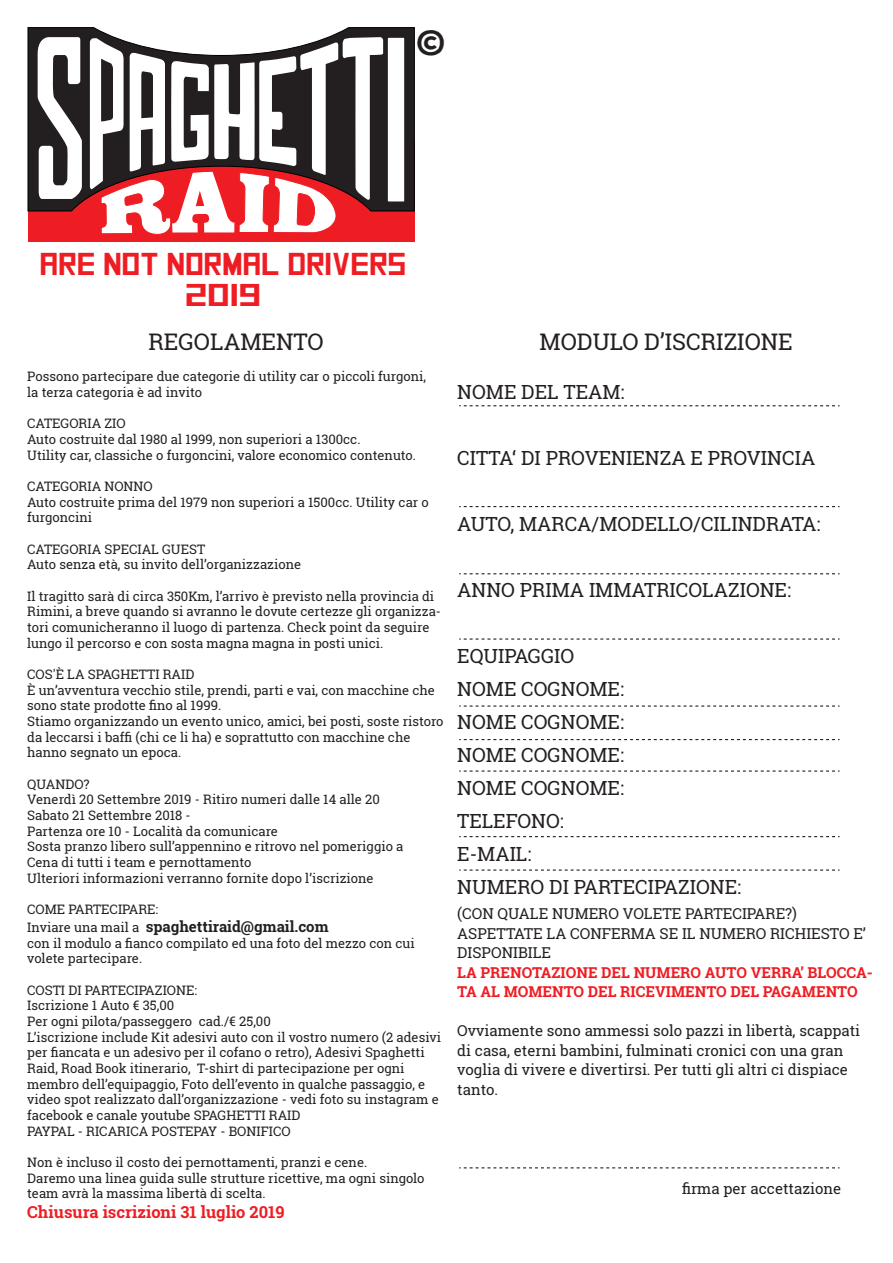
<style>
.page{position:relative;width:893px;height:1263px;background:#fff}
.page>*{position:absolute;margin:0;border:0;box-sizing:border-box;transform-origin:0 0}
.t1{font:900 33.75px "Nexa Rust Slab";color:#231f20}
.t2{font:31.65px "Square Font";letter-spacing:-.01em;color:#ee1d23}
.t3{font:31.5px "Square Font";color:#ee1d23;scale:1.25 1}
.t4{font:22.8px "Roboto Slab";color:#231f20}
.t5{font:19.5px/33px "Roboto Slab";color:#231f20}
.t6{font:700 16.5px "Roboto Slab";color:#ee1d23}
.t7{font:15px/19.5px "Roboto Slab";color:#231f20}
.t8{font:700 15px/19.5px "Roboto Slab";color:#ee1d23}
.t9{font:700 15px "Roboto Slab";color:#231f20}
.t10{font:13.05px/15.6px "Roboto Slab";color:#231f20}
.s1{font-weight:400;font-size:13.05px}
</style>
<div class="page">
<div style="left:28px;top:141px;width:387px;height:101px;background:#ee1d23"></div>
<svg style="left:28px;top:27px;width:387px;height:184px"></svg>
<svg style="left:38px;top:37px;width:44px;height:162px"></svg>
<svg style="left:90px;top:37px;width:293px;height:198px"></svg>
<div style="left:388px;top:38px;width:16px;height:163px;background:#fff"></div>
<svg style="left:459px;top:405px;width:380px;height:1px"></svg>
<svg style="left:459px;top:506px;width:380px;height:1px"></svg>
<svg style="left:459px;top:573px;width:380px;height:1px"></svg>
<svg style="left:459px;top:638px;width:380px;height:2px"></svg>
<svg style="left:459px;top:705px;width:380px;height:2px"></svg>
<svg style="left:459px;top:739px;width:380px;height:1px"></svg>
<svg style="left:459px;top:770px;width:380px;height:2px"></svg>
<svg style="left:459px;top:869px;width:380px;height:2px"></svg>
<svg style="left:459px;top:836px;width:380px;height:1px"></svg>
<svg style="left:459px;top:1167px;width:380px;height:1px"></svg>
<h1 class="t1" style="left:417px;top:20px;width:30px">©</h1>
<h2 class="t2" style="left:40px;top:248px;width:368px">ARE NOT NORMAL DRIVERS</h2>
<h3 class="t3" style="left:185px;top:279px;width:62px">2019</h3>
<h3 class="t4" style="left:148px;top:326px;width:177px">REGOLAMENTO</h3>
<p class="t10" style="left:27px;top:369px;width:400px">Possono partecipare due categorie di utility car o piccoli furgoni, la terza categoria è ad invito</p>
<p class="t10" style="left:27px;top:416px;width:390px">CATEGORIA ZIO<br>Auto costruite dal 1980 al 1999, non superiori a 1300cc.<br>Utility car, classiche o furgoncini, valore economico contenuto.</p>
<p class="t10" style="left:27px;top:478px;width:403px">CATEGORIA NONNO<br>Auto costruite prima del 1979 non superiori a 1500cc. Utility car o furgoncini</p>
<p class="t10" style="left:27px;top:541px;width:275px">CATEGORIA SPECIAL GUEST<br>Auto senza età, su invito dell’organizzazione</p>
<p class="t10" style="left:27px;top:588px;width:415px">Il tragitto sarà di circa 350Km, l’arrivo è previsto nella provincia di Rimini, a breve quando si avranno le dovute certezze gli organizza&shy;tori comunicheranno il luogo di partenza. Check point da seguire lungo il percorso e con sosta magna magna in posti unici.</p>
<p class="t10" style="left:27px;top:666px;width:418px">COS'È LA SPAGHETTI RAID<br>È un’avventura vecchio stile, prendi, parti e vai, con macchine che sono state prodotte fino al 1999.<br>Stiamo organizzando un evento unico, amici, bei posti, soste ristoro da leccarsi i baffi (chi ce li ha) e soprattutto con macchine che hanno segnato un epoca.</p>
<p class="t10" style="left:27px;top:776px;width:378px">QUANDO?<br>Venerdì 20 Settembre 2019 - Ritiro numeri dalle 14 alle 20<br>Sabato 21 Settembre 2018 -<br>Partenza ore 10 - Località da comunicare<br>Sosta pranzo libero sull’appennino e ritrovo nel pomeriggio a Cena di tutti i team e pernottamento<br>Ulteriori informazioni verranno fornite dopo l’iscrizione</p>
<p class="t10" style="left:27px;top:901px;width:133px">COME PARTECIPARE:</p>
<p class="t9" style="left:27px;top:916px;width:303px"><span class="s1">Inviare una mail a</span> spaghettiraid@gmail.com</p>
<p class="t10" style="left:27px;top:935px;width:389px">con il modulo a fianco compilato ed una foto del mezzo con cui volete partecipare.</p>
<p class="t10" style="left:27px;top:982px;width:415px">COSTI DI PARTECIPAZIONE:<br>Iscrizione 1 Auto € 35,00<br>Per ogni pilota/passeggero cad./€ 25,00<br>L’iscrizione include Kit adesivi auto con il vostro numero (2 adesivi per fiancata e un adesivo per il cofano o retro), Adesivi Spaghetti Raid, Road Book itinerario, T-shirt di partecipazione per ogni membro dell’equipaggio, Foto dell’evento in qualche passaggio, e video spot realizzato dall’organizzazione - vedi foto su instagram e facebook e canale youtube SPAGHETTI RAID<br>PAYPAL - RICARICA POSTEPAY - BONIFICO</p>
<p class="t10" style="left:27px;top:1154px;width:399px">Non è incluso il costo dei pernottamenti, pranzi e cene.<br>Daremo una linea guida sulle strutture ricettive, ma ogni singolo team avrà la massima libertà di scelta.</p>
<p class="t6" style="left:27px;top:1201px;width:259px">Chiusura iscrizioni 31 luglio 2019</p>
<h3 class="t4" style="left:539px;top:326px;width:255px">MODULO D’ISCRIZIONE</h3>
<h3 class="t5" style="left:457px;top:375px;width:169px">NOME DEL TEAM:</h3>
<h3 class="t5" style="left:457px;top:441px;width:360px">CITTA‘ DI PROVENIENZA E PROVINCIA</h3>
<h3 class="t5" style="left:457px;top:507px;width:365px">AUTO, MARCA/MODELLO/CILINDRATA:</h3>
<h3 class="t5" style="left:457px;top:573px;width:335px">ANNO PRIMA IMMATRICOLAZIONE:</h3>
<h3 class="t5" style="left:457px;top:639px;width:285px">EQUIPAGGIO<br>NOME COGNOME:<br>NOME COGNOME:<br>NOME COGNOME:<br>NOME COGNOME:<br>TELEFONO:<br>E-MAIL:<br>NUMERO DI PARTECIPAZIONE:</h3>
<p class="t7" style="left:457px;top:904px;width:410px">(CON QUALE NUMERO VOLETE PARTECIPARE?)<br>ASPETTATE LA CONFERMA SE IL NUMERO RICHIESTO E’<br>DISPONIBILE</p>
<p class="t8" style="left:457px;top:962px;width:417px">LA PRENOTAZIONE DEL NUMERO AUTO VERRA’ BLOCCA-<br>TA AL MOMENTO DEL RICEVIMENTO DEL PAGAMENTO</p>
<p class="t7" style="left:457px;top:1021px;width:404px">Ovviamente sono ammessi solo pazzi in libertà, scappati di casa, eterni bambini, fulminati cronici con una gran voglia di vivere e divertirsi. Per tutti gli altri ci dispiace tanto.</p>
<p class="t7" style="left:682px;top:1178px;width:161px">firma per accettazione</p>
</div>
